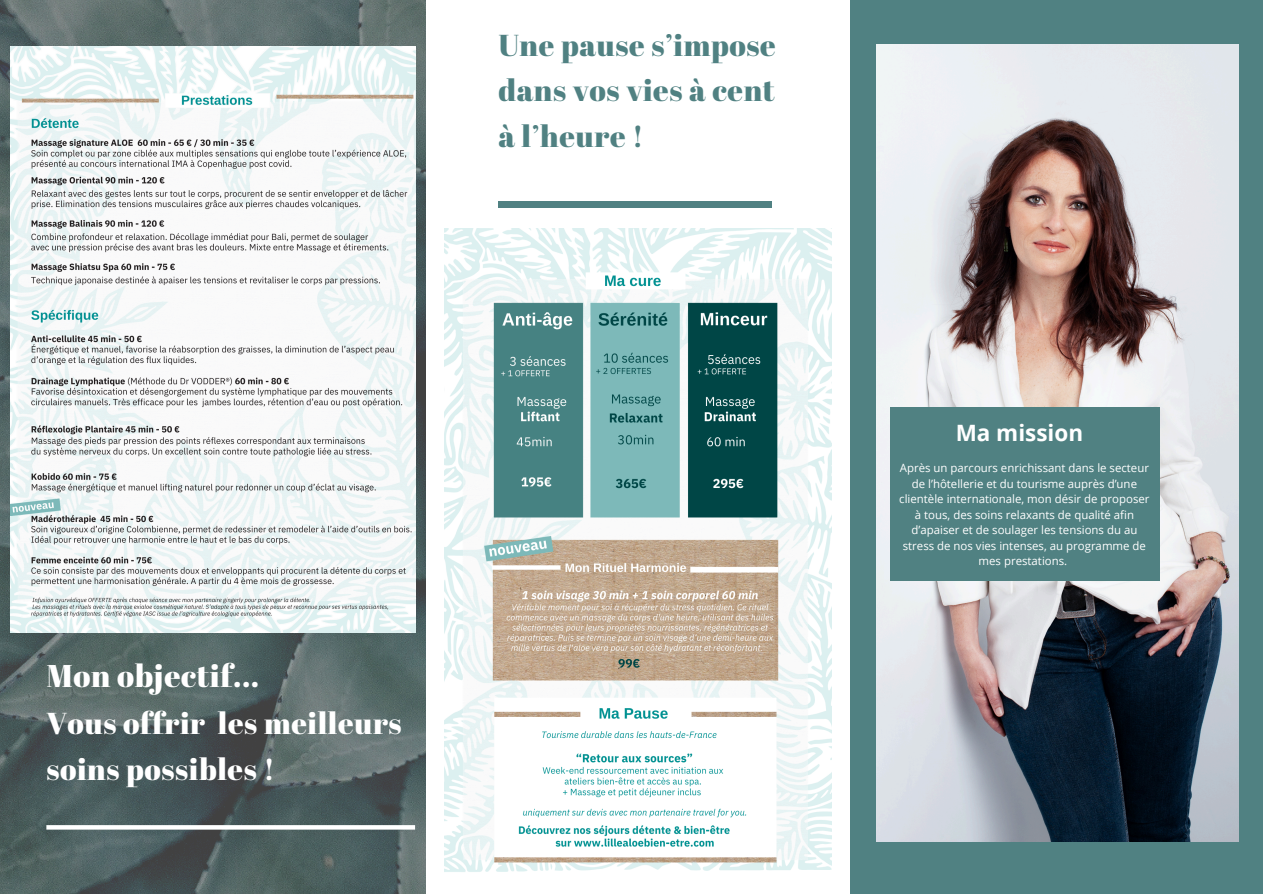
<style>
.page{position:relative;width:1263px;height:894px;background:#fff}
.page>*{position:absolute;margin:0;border:0;box-sizing:border-box;transform-origin:0 0}
.t1{font:59.85px "Abril Fatface";letter-spacing:.02em;color:#fafafa}
.t2{font:31.35px "Abril Fatface";letter-spacing:.02em;color:#fff}
.t3{font:30.15px/45.6px "Abril Fatface";letter-spacing:.02em;color:#508182;text-align:justify}
.t4{font:30.15px/46.2px "Abril Fatface";letter-spacing:.02em;color:#fff}
.t5{font:700 22.5px "Open Sans";color:#fff}
.t6{font:15.75px "Gidole";letter-spacing:.05em;color:#fafafa}
.t7{font:11.4px/15.6px "Open Sans";color:#fff;text-align:center}
</style>
<div class="page">
<img style="left:0;top:0;width:425px;height:893px">
<div style="left:850px;top:0;width:413px;height:893px;background:#508182"></div>
<img style="left:444px;top:228px;width:387px;height:644px">
<img style="left:10px;top:47px;width:405px;height:585px">
<img style="left:877px;top:45px;width:362px;height:796px">
<div style="left:890px;top:407px;width:269px;height:173px;background:#508182"></div>
<div style="left:498px;top:201px;width:274px;height:6px;background:#508182"></div>
<svg style="left:46px;top:824px;width:369px;height:5px"></svg>
<p class="t3" style="left:498px;top:21px;width:279px">Une pause s’impose dans vos vies à cent à l’heure !</p>
<h5 class="t2" style="left:46px;top:653px;width:214px">Mon objectif...</h5>
<h5 class="t4" style="left:46px;top:699px;width:357px">Vous offrir les meilleurs soins possibles !</h5>
<h4 class="t5" style="left:956px;top:417px;width:129px">Ma mission</h4>
<p class="t1" style="left:884px;top:411px;width:236px">STUDIO</p>
<h1 class="t7" style="left:899px;top:459px;width:252px">Après un parcours enrichissant dans le secteur de l’hôtellerie et du tourisme auprès d’une clientèle internationale, mon désir de proposer à tous, des soins relaxants de qualité afin d’apaiser et de soulager les tensions du au stress de nos vies intenses, au programme de mes prestations.</h1>
<h2 class="t6" style="left:888px;top:534px;width:239px">Spa et centre de bien-être luxueux</h2>
</div>
